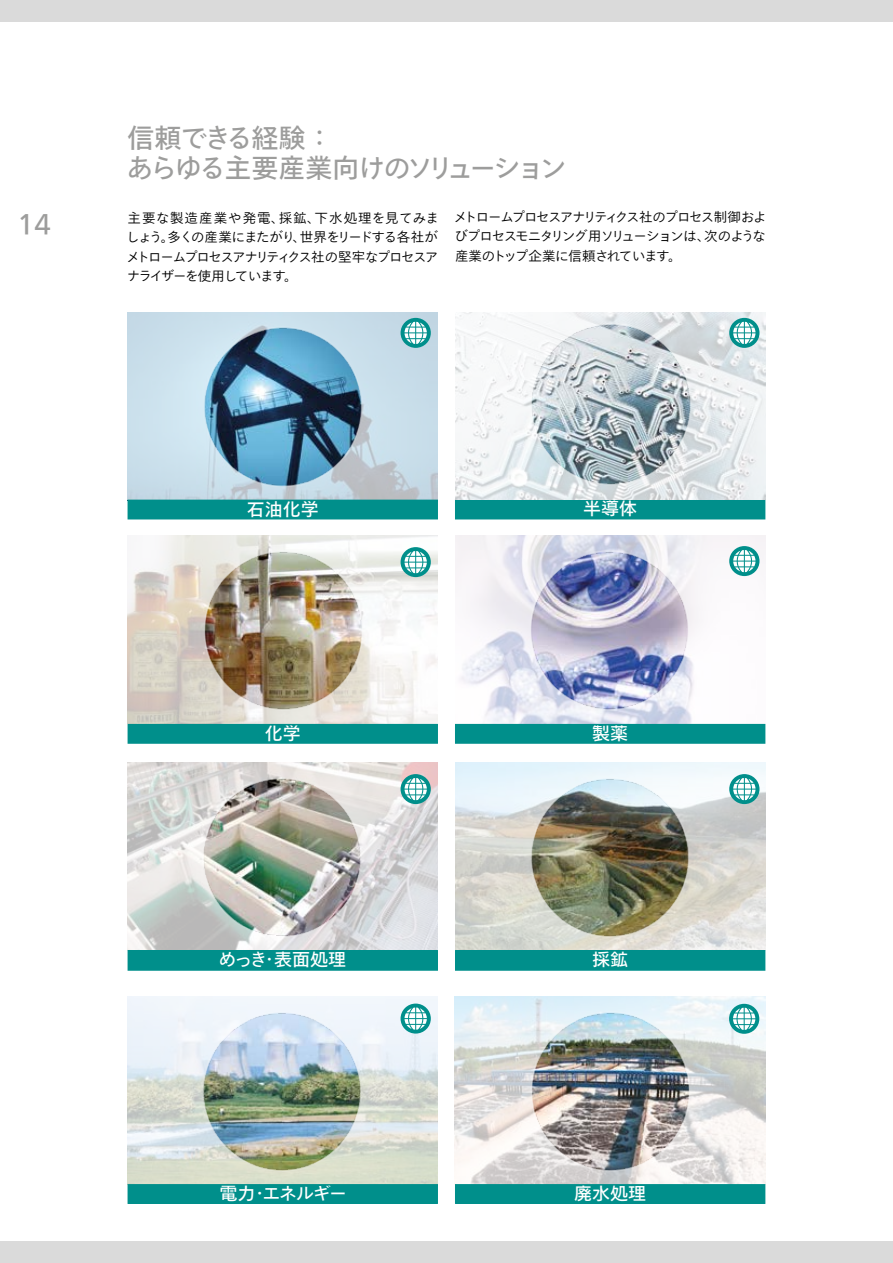
<style>
.page{position:relative;width:893px;height:1263px;background:#fff}
.page>*{position:absolute;margin:0;border:0;box-sizing:border-box;transform-origin:0 0}
.t1{font:27px/30.8px "Tazugane Gothic Std N";letter-spacing:-.075em;color:#9d9d9c}
.t2{font:18px "Tazugane Gothic Std N";color:#fff}
.t3{font:300 13.5px/19.5px "Tazugane Gothic Std N";letter-spacing:-.09em;color:#000;text-align:justify}
</style>
<div class="page">
<div style="left:0;top:1242px;width:893px;height:21px;background:#dadada"></div>
<div style="left:0;top:0;width:893px;height:21px;background:#dadada"></div>
<img style="left:128px;top:312px;width:310px;height:188px">
<div style="left:128px;top:500px;width:309px;height:19px;background:#008f8b"></div>
<svg style="left:401px;top:318px;width:30px;height:30px"></svg>
<svg style="left:404px;top:322px;width:23px;height:22px"></svg>
<img style="left:128px;top:535px;width:310px;height:189px">
<div style="left:128px;top:725px;width:309px;height:18px;background:#008f8b"></div>
<div style="left:128px;top:724px;width:310px;height:20px;border:2px solid #008f8b"></div>
<svg style="left:401px;top:547px;width:30px;height:30px"></svg>
<svg style="left:404px;top:551px;width:23px;height:22px"></svg>
<img style="left:128px;top:762px;width:310px;height:188px">
<div style="left:128px;top:951px;width:309px;height:19px;background:#008f8b"></div>
<div style="left:128px;top:950px;width:310px;height:21px;border:2px solid #008f8b"></div>
<div style="left:401px;top:774px;width:30px;height:30px;background:#008f8b;border-radius:50%"></div>
<svg style="left:404px;top:778px;width:23px;height:22px"></svg>
<img style="left:128px;top:996px;width:310px;height:188px">
<div style="left:128px;top:1185px;width:309px;height:18px;background:#008f8b"></div>
<div style="left:128px;top:1184px;width:310px;height:20px;border:2px solid #008f8b"></div>
<svg style="left:401px;top:1003px;width:30px;height:30px"></svg>
<svg style="left:404px;top:1007px;width:23px;height:23px"></svg>
<div style="left:456px;top:500px;width:309px;height:19px;background:#008f8b"></div>
<img style="left:455px;top:312px;width:310px;height:188px">
<svg style="left:729px;top:318px;width:30px;height:30px"></svg>
<svg style="left:733px;top:322px;width:22px;height:22px"></svg>
<img style="left:455px;top:535px;width:310px;height:189px">
<div style="left:456px;top:725px;width:309px;height:18px;background:#008f8b"></div>
<div style="left:455px;top:724px;width:310px;height:20px;border:2px solid #008f8b"></div>
<svg style="left:729px;top:546px;width:30px;height:30px"></svg>
<svg style="left:733px;top:550px;width:22px;height:22px"></svg>
<img style="left:455px;top:762px;width:310px;height:188px">
<div style="left:456px;top:951px;width:309px;height:19px;background:#008f8b"></div>
<div style="left:455px;top:950px;width:310px;height:21px;border:2px solid #008f8b"></div>
<svg style="left:729px;top:774px;width:30px;height:30px"></svg>
<svg style="left:733px;top:778px;width:22px;height:22px"></svg>
<img style="left:455px;top:996px;width:310px;height:188px">
<div style="left:456px;top:1185px;width:309px;height:18px;background:#008f8b"></div>
<div style="left:455px;top:1184px;width:310px;height:20px;border:2px solid #008f8b"></div>
<svg style="left:729px;top:1004px;width:30px;height:30px"></svg>
<svg style="left:733px;top:1008px;width:22px;height:22px"></svg>
<h1 class="t1" style="left:17px;top:210px;width:35px">14</h1>
<h1 class="t1" style="left:126px;top:124px;width:442px">信頼できる経験 ：<br>あらゆる主要産業向けのソリューション</h1>
<p class="t3" style="left:126px;top:209px;width:314px">主要な製造産業や発電、採鉱、下水処理を見てみましょう。多くの産業にまたがり、世界をリードする各社がメトロームプロセスアナリティクス社の堅牢なプロセスアナライザーを使用しています。</p>
<p class="t3" style="left:454px;top:208px;width:314px">メトロームプロセスアナリティクス社のプロセス制御およびプロセスモニタリング用ソリューションは、次のような産業のトップ企業に信頼されています。</p>
<h2 class="t2" style="left:247px;top:496px;width:73px">石油化学</h2>
<h2 class="t2" style="left:583px;top:495px;width:55px">半導体</h2>
<h2 class="t2" style="left:265px;top:720px;width:37px">化学</h2>
<h2 class="t2" style="left:592px;top:720px;width:37px">製薬</h2>
<h2 class="t2" style="left:219px;top:946px;width:129px">めっき・表面処理</h2>
<h2 class="t2" style="left:592px;top:946px;width:37px">採鉱</h2>
<h2 class="t2" style="left:219px;top:1180px;width:129px">電力・エネルギー</h2>
<h2 class="t2" style="left:574px;top:1180px;width:73px">廃水処理</h2>
</div>
